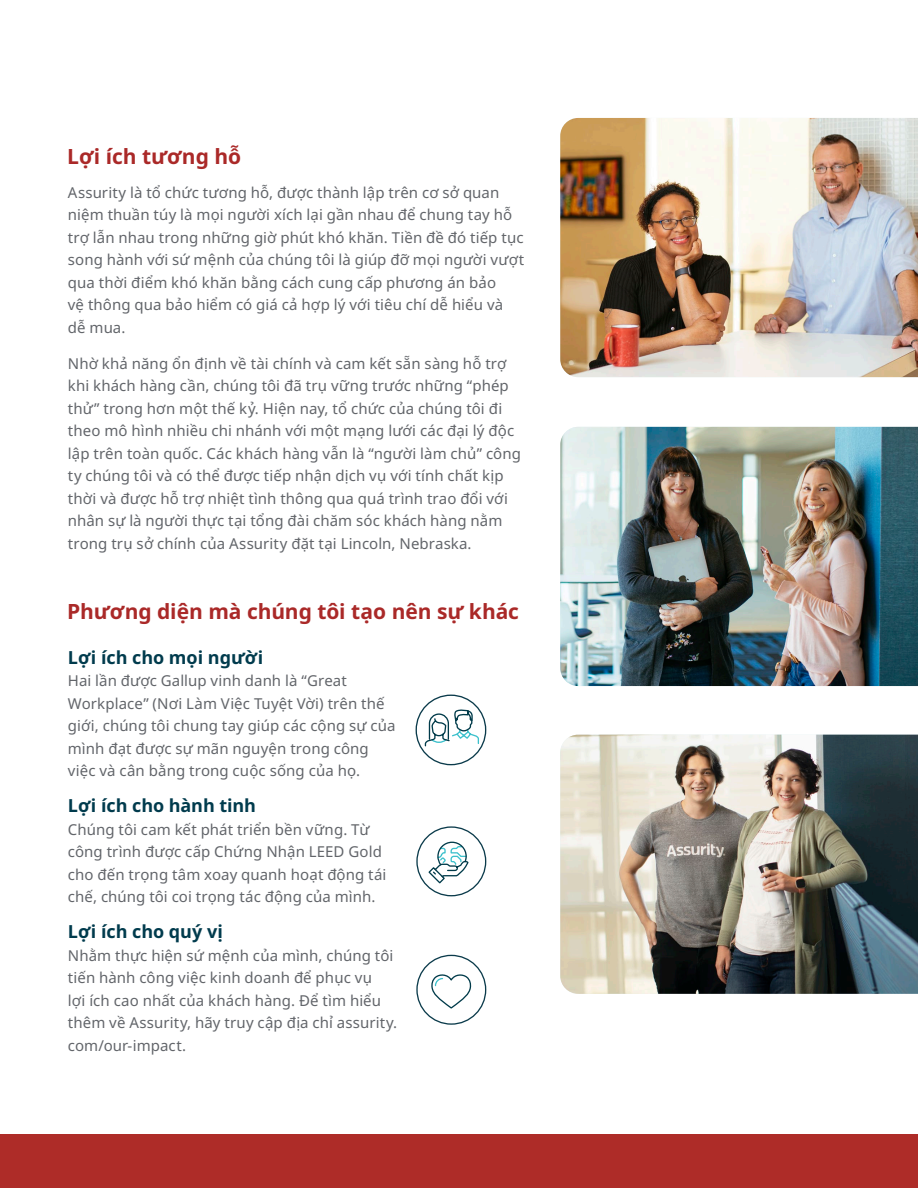
<style>
.page{position:relative;width:918px;height:1188px;background:#fff}
.page>*{position:absolute;margin:0;border:0;box-sizing:border-box;transform-origin:0 0}
.H1_40pt_Bold_42pt_le{font:700 21px "Noto Sans";letter-spacing:-.005em;color:#aa2928}
.Bullet_Standard_10pt{font:700 18px "Noto Sans";letter-spacing:-.005em;color:#003b4d}
.Bullet_Standard_10pt-2{font:15px/22.5px "Noto Sans";letter-spacing:.005em;color:#62656a}
</style>
<div class="page">
<hr style="left:0;top:0;width:1px;height:463px;background:#003b4d">
<div style="left:0;top:1134px;width:918px;height:54px;background:#ae2c28"></div>
<div style="left:416px;top:826px;width:70px;height:70px;border:1px solid #0b3b4b;border-radius:50%"></div>
<svg style="left:427px;top:841px;width:42px;height:44px"></svg>
<div style="left:416px;top:955px;width:70px;height:70px;border:1px solid #0b3b4b;border-radius:50%"></div>
<svg style="left:431px;top:974px;width:41px;height:35px"></svg>
<div style="left:416px;top:695px;width:70px;height:70px;border:1px solid #0b3b4b;border-radius:50%"></div>
<svg style="left:424px;top:709px;width:56px;height:38px"></svg>
<img style="left:560px;top:118px;width:358px;height:259px">
<img style="left:560px;top:427px;width:358px;height:259px">
<img style="left:560px;top:735px;width:358px;height:259px">
<p class="H1_40pt_Bold_42pt_le" style="left:67px;top:141px;width:176px">Lợi ích tương hỗ</p>
<p class="Bullet_Standard_10pt-2" style="left:68px;top:181px;width:458px">Assurity là tổ chức tương hỗ, được thành lập trên cơ sở quan niệm thuần túy là mọi người xích lại gần nhau để chung tay hỗ trợ lẫn nhau trong những giờ phút khó khăn. Tiền đề đó tiếp tục song hành với sứ mệnh của chúng tôi là giúp đỡ mọi người vượt qua thời điểm khó khăn bằng cách cung cấp phương án bảo<br>vệ thông qua bảo hiểm có giá cả hợp lý với tiêu chí dễ hiểu và dễ mua.</p>
<p class="Bullet_Standard_10pt-2" style="left:68px;top:352px;width:455px">Nhờ khả năng ổn định về tài chính và cam kết sẵn sàng hỗ trợ khi khách hàng cần, chúng tôi đã trụ vững trước những “phép thử” trong hơn một thế kỷ. Hiện nay, tổ chức của chúng tôi đi theo mô hình nhiều chi nhánh với một mạng lưới các đại lý độc lập trên toàn quốc. Các khách hàng vẫn là “người làm chủ” công ty chúng tôi và có thể được tiếp nhận dịch vụ với tính chất kịp thời và được hỗ trợ nhiệt tình thông qua quá trình trao đổi với nhân sự là người thực tại tổng đài chăm sóc khách hàng nằm trong trụ sở chính của Assurity đặt tại Lincoln, Nebraska.</p>
<p class="H1_40pt_Bold_42pt_le" style="left:67px;top:597px;width:453px">Phương diện mà chúng tôi tạo nên sự khác</p>
<p class="Bullet_Standard_10pt" style="left:68px;top:645px;width:197px">Lợi ích cho mọi người</p>
<p class="Bullet_Standard_10pt-2" style="left:68px;top:670px;width:329px">Hai lần được Gallup vinh danh là “Great Workplace” (Nơi Làm Việc Tuyệt Vời) trên thế giới, chúng tôi chung tay giúp các cộng sự của mình đạt được sự mãn nguyện trong công việc và cân bằng trong cuộc sống của họ.</p>
<p class="Bullet_Standard_10pt" style="left:68px;top:793px;width:190px">Lợi ích cho hành tinh</p>
<p class="Bullet_Standard_10pt-2" style="left:68px;top:819px;width:320px">Chúng tôi cam kết phát triển bền vững. Từ công trình được cấp Chứng Nhận LEED Gold cho đến trọng tâm xoay quanh hoạt động tái chế, chúng tôi coi trọng tác động của mình.</p>
<p class="Bullet_Standard_10pt" style="left:68px;top:919px;width:157px">Lợi ích cho quý vị</p>
<p class="Bullet_Standard_10pt-2" style="left:68px;top:945px;width:331px">Nhằm thực hiện sứ mệnh của mình, chúng tôi tiến hành công việc kinh doanh để phục vụ<br>lợi ích cao nhất của khách hàng. Để tìm hiểu thêm về Assurity, hãy truy cập địa chỉ assurity. com/our-impact.</p>
</div>
